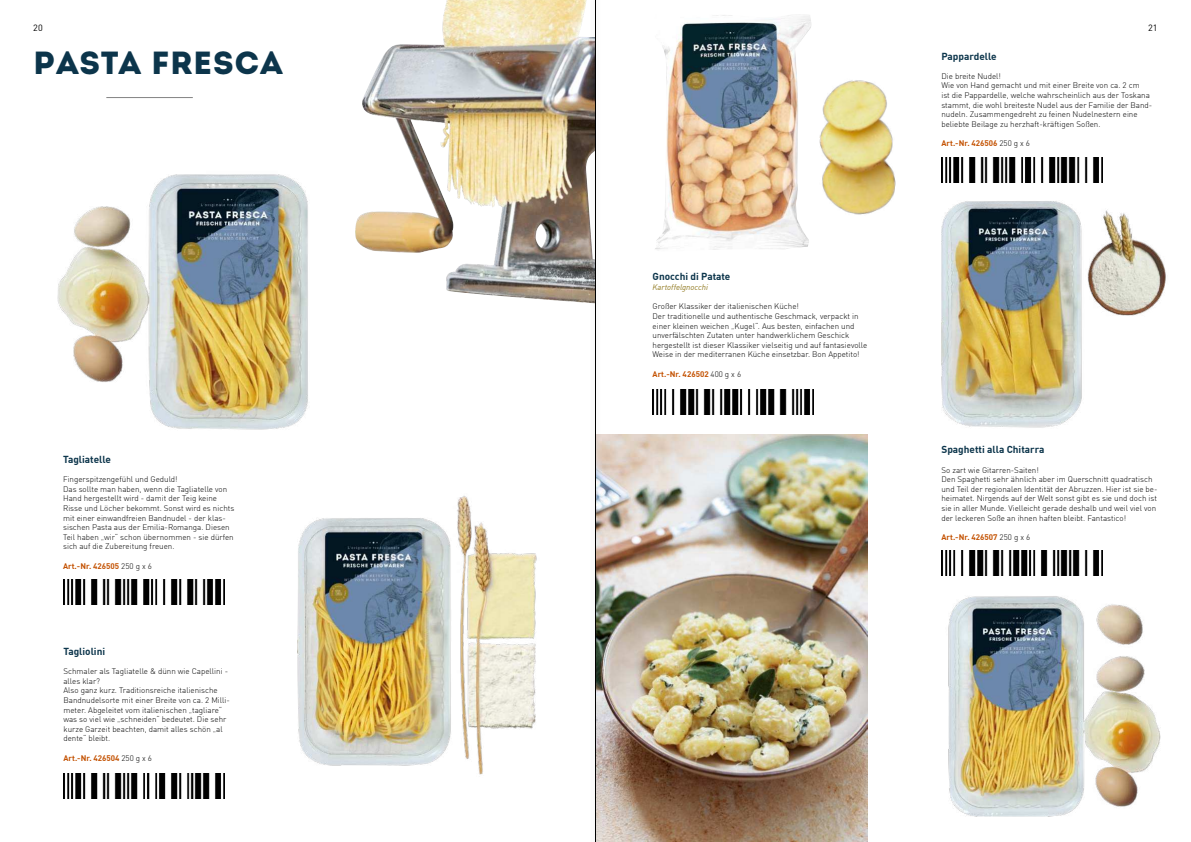
<style>
.page{position:relative;width:1191px;height:842px;background:#fff}
.page>*{position:absolute;margin:0;border:0;box-sizing:border-box;transform-origin:0 0}
.t1{font:32px "Intro";letter-spacing:.02em;color:#0c354b}
.t2{font:700 10px "DIN Offc";color:#0c354b}
.t3{font:9px "DIN Offc";color:#000}
.t4{font:300 8px/9.6px "DIN Offc";color:#000}
.t5{font:700 8px "DIN Offc";color:#c35100}
.t6{font:italic 8px "DIN Offc";color:#927b23}
.s1{font-weight:300;color:#000}
</style>
<div class="page">
<hr style="left:106px;top:97px;width:87px;height:1px;background:#000">
<img style="left:602px;top:434px;width:265px;height:408px">
<img style="left:57px;top:174px;width:251px;height:256px">
<img style="left:297px;top:496px;width:240px;height:279px">
<img style="left:948px;top:596px;width:213px;height:221px">
<img style="left:941px;top:180px;width:225px;height:248px">
<img style="left:819px;top:80px;width:77px;height:135px">
<img style="left:655px;top:15px;width:156px;height:235px">
<img style="left:355px;top:0;width:234px;height:303px">
<img style="left:652px;top:389px;width:161px;height:26px">
<img style="left:941px;top:157px;width:161px;height:26px">
<img style="left:941px;top:550px;width:161px;height:26px">
<img style="left:63px;top:579px;width:161px;height:26px">
<img style="left:63px;top:773px;width:161px;height:26px">
<div style="left:589px;top:0;width:13px;height:842px;background:#000;opacity:.75"></div>
<hr style="left:595px;top:0;width:1px;height:842px;background:#000">
<p class="t3" style="left:33px;top:24px;width:11px">20</p>
<p class="t3" style="left:1148px;top:24px;width:11px">21</p>
<h1 class="t1" style="left:33px;top:45px;width:251px">PASTA FRESCA</h1>
<p class="t2" style="left:63px;top:454px;width:49px">Tagliatelle</p>
<p class="t4" style="left:63px;top:475px;width:173px">Fingerspitzengefühl und Geduld!<br>Das sollte man haben, wenn die Tagliatelle von Hand hergestellt wird - damit der Teig keine Risse und Löcher bekommt. Sonst wird es nichts mit einer einwandfreien Bandnudel - der klas&shy;sischen Pasta aus der Emilia-Romanga. Diesen Teil haben „wir“ schon übernommen - sie dürfen sich auf die Zubereitung freuen.</p>
<p class="t5" style="left:63px;top:561px;width:90px">Art.-Nr. 426505 <span class="s1">250 g x 6</span></p>
<p class="t2" style="left:63px;top:646px;width:43px">Tagliolini</p>
<p class="t4" style="left:63px;top:667px;width:168px">Schmaler als Tagliatelle &amp; dünn wie Capellini - alles klar?<br>Also ganz kurz. Traditionsreiche italienische Bandnudelsorte mit einer Breite von ca. 2 Milli&shy;meter. Abgeleitet vom italienischen „tagliare“ was so viel wie „schneiden“ bedeutet. Die sehr kurze Garzeit beachten, damit alles schön „al dente“ bleibt.</p>
<p class="t5" style="left:63px;top:753px;width:90px">Art.-Nr. 426504 <span class="s1">250 g x 6</span></p>
<p class="t2" style="left:652px;top:271px;width:79px">Gnocchi di Patate</p>
<p class="t6" style="left:652px;top:284px;width:57px">Kartoffelgnocchi</p>
<p class="t4" style="left:652px;top:302px;width:216px">Großer Klassiker der italienischen Küche!<br>Der traditionelle und authentische Geschmack, verpackt in einer kleinen weichen „Kugel“. Aus besten, einfachen und unverfälschten Zutaten unter handwerklichem Geschick hergestellt ist dieser Klassiker vielseitig und auf fantasievolle Weise in der mediterranen Küche einsetzbar. Bon Appetito!</p>
<p class="t5" style="left:652px;top:369px;width:90px">Art.-Nr. 426502 <span class="s1">400 g x 6</span></p>
<p class="t2" style="left:941px;top:51px;width:57px">Pappardelle</p>
<p class="t4" style="left:941px;top:72px;width:212px">Die breite Nudel!<br>Wie von Hand gemacht und mit einer Breite von ca. 2 cm<br>ist die Pappardelle, welche wahrscheinlich aus der Toskana stammt, die wohl breiteste Nudel aus der Familie der Band&shy;nudeln. Zusammengedreht zu feinen Nudelnestern eine beliebte Beilage zu herzhaft-kräftigen Soßen.</p>
<p class="t5" style="left:941px;top:139px;width:90px">Art.-Nr. 426506 <span class="s1">250 g x 6</span></p>
<p class="t2" style="left:941px;top:444px;width:105px">Spaghetti alla Chitarra</p>
<p class="t4" style="left:941px;top:465px;width:217px">So zart wie Gitarren-Saiten!<br>Den Spaghetti sehr ähnlich aber im Querschnitt quadratisch und Teil der regionalen Identität der Abruzzen. Hier ist sie be&shy;heimatet. Nirgends auf der Welt sonst gibt es sie und doch ist sie in aller Munde. Vielleicht gerade deshalb und weil viel von der leckeren Soße an ihnen haften bleibt. Fantastico!</p>
<p class="t5" style="left:941px;top:532px;width:90px">Art.-Nr. 426507 <span class="s1">250 g x 6</span></p>
</div>
